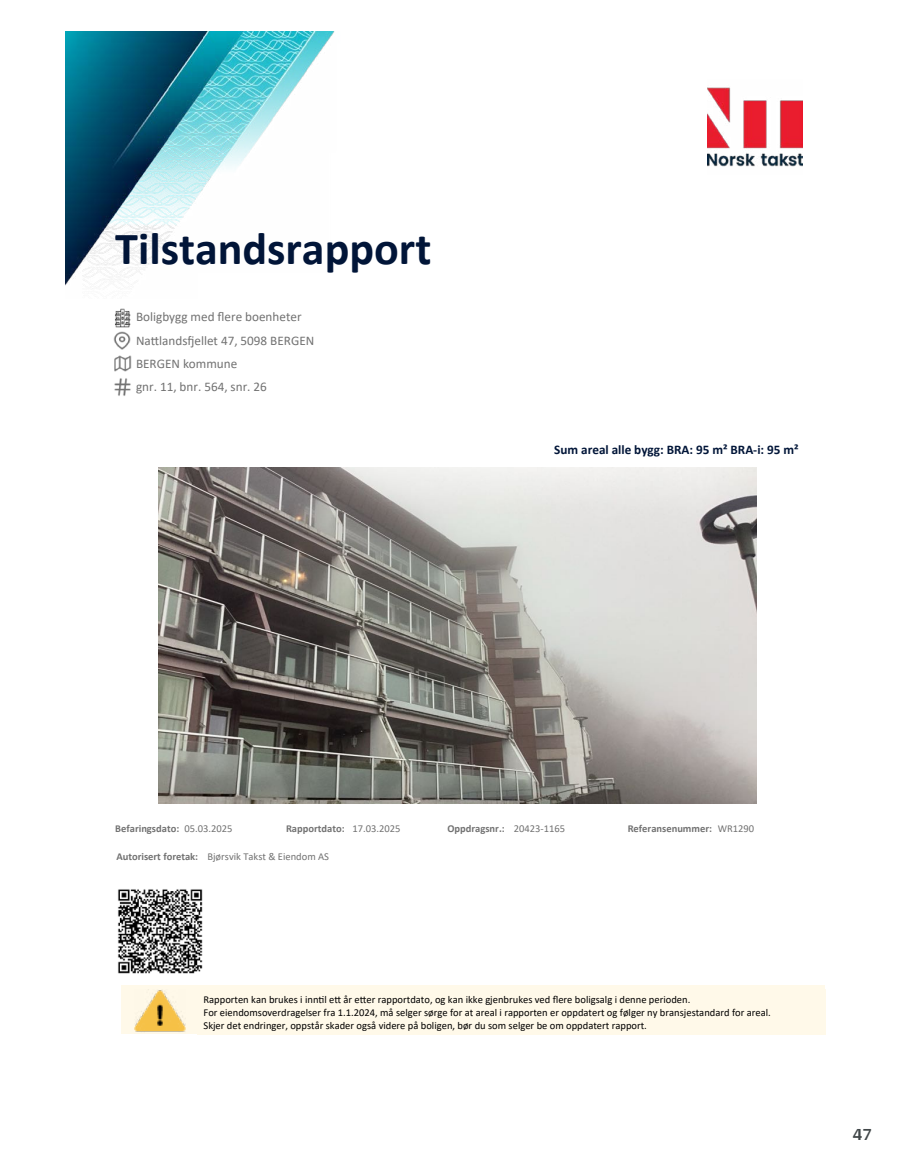
<style>
.page{position:relative;width:915px;height:1172px;background:#fff}
.page>*{position:absolute;margin:0;border:0;box-sizing:border-box;transform-origin:0 0}
.t1{font:700 46.05px "Calibri";color:#011538}
.t2{font:700 18px "Arya";color:#414749}
.t3{font:13.2px "Calibri";color:#727272}
.t4{font:700 13.2px "Calibri";color:#011538}
.t5{font:10.5px/12.9px "Calibri";color:#000}
.t6{font:700 10.5px "Calibri";color:#727272}
.t7{font:10.5px "Calibri";color:#727272}
.s1{font-weight:400}
.s2{font-weight:700}
</style>
<div class="page">
<img style="left:65px;top:32px;width:269px;height:254px">
<img style="left:114px;top:355px;width:17px;height:17px">
<img style="left:114px;top:378px;width:17px;height:18px">
<img style="left:114px;top:331px;width:16px;height:19px">
<img style="left:707px;top:87px;width:95px;height:80px">
<img style="left:118px;top:889px;width:85px;height:85px">
<img style="left:158px;top:467px;width:598px;height:336px">
<div style="left:121px;top:985px;width:703px;height:49px;background:#fff9e9"></div>
<img style="left:134px;top:989px;width:52px;height:43px">
<img style="left:115px;top:308px;width:16px;height:19px">
<h1 class="t1" style="left:115px;top:216px;width:317px">Tilstandsrapport</h1>
<p class="t3" style="left:136px;top:307px;width:167px">Boligbygg med 昀氀ere boenheter</p>
<p class="t3" style="left:136px;top:331px;width:180px">Na琀琀lands昀樀ellet 47, 5098 BERGEN</p>
<p class="t3" style="left:136px;top:378px;width:132px">gnr. 11, bnr. 564, snr. 26</p>
<p class="t3" style="left:136px;top:354px;width:103px">BERGEN kommune</p>
<p class="t4" style="left:554px;top:440px;width:246px">Sum areal alle bygg: BRA: 95 m² BRA-i: 95 m²</p>
<p class="t6" style="left:115px;top:821px;width:119px">Befaringsdato: <span class="s1">05.03.2025</span></p>
<p class="t6" style="left:286px;top:821px;width:116px">Rapportdato: <span class="s1">17.03.2025</span></p>
<p class="t6" style="left:447px;top:821px;width:119px">Oppdragsnr.: <span class="s1">20423-1165</span></p>
<p class="t7" style="left:116px;top:849px;width:214px"><span class="s2">Autorisert foretak:</span> Bjørsvik Takst &amp; Eiendom AS</p>
<p class="t6" style="left:627px;top:821px;width:128px">Referansenummer: <span class="s1">WR1290</span></p>
<p class="t5" style="left:203px;top:993px;width:568px">Rapporten kan brukes i inn琀椀l e琀琀 år e琀琀er rapportdato, og kan ikke gjenbrukes ved 昀氀ere boligsalg i denne perioden.<br>For eiendomsoverdragelser fra 1.1.2024, må selger sørge for at areal i rapporten er oppdatert og følger ny bransjestandard for areal.<br>Skjer det endringer, oppstår skader også videre på boligen, bør du som selger be om oppdatert rapport.</p>
<h2 class="t2" style="left:852px;top:1123px;width:21px">47</h2>
</div>
